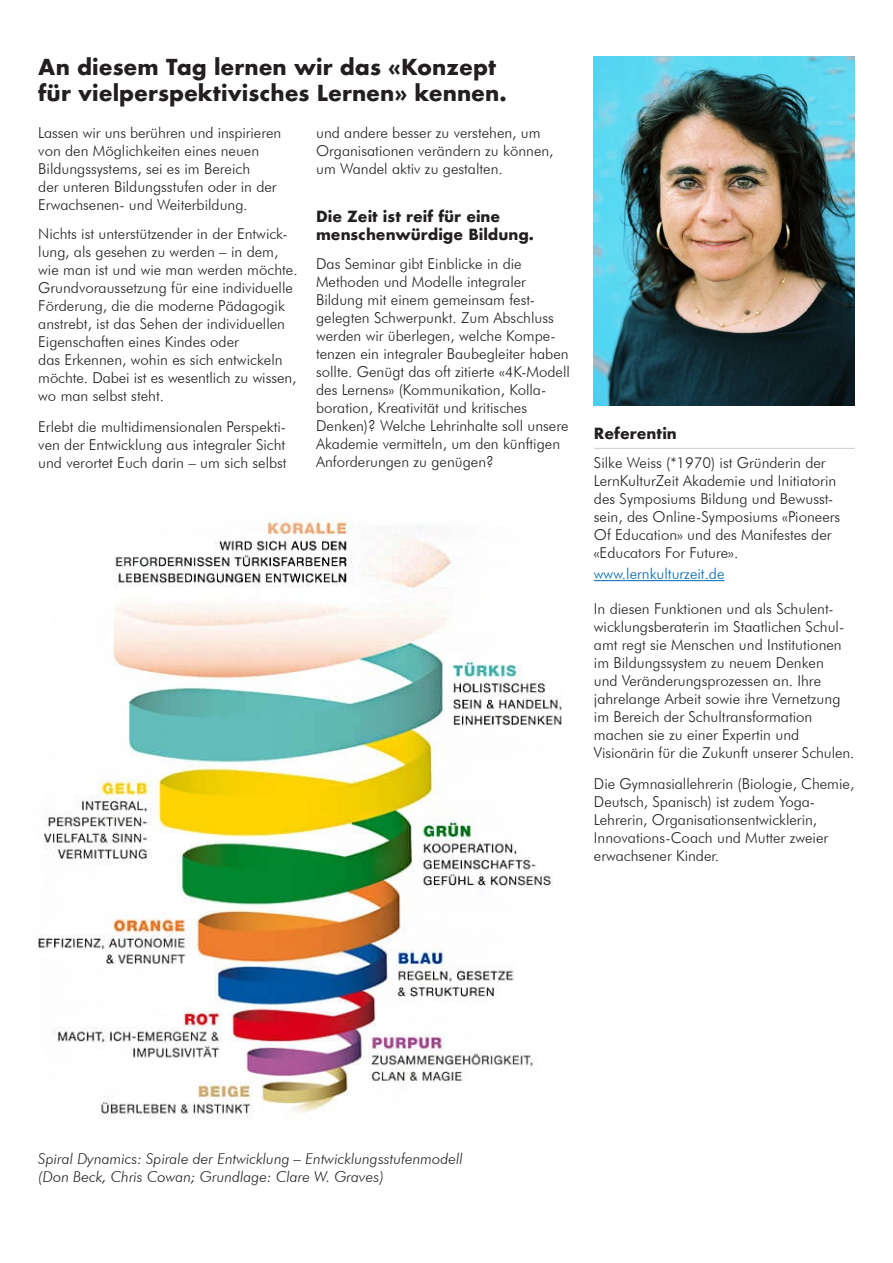
<style>
.page{position:relative;width:893px;height:1263px;background:#fff}
.page>*{position:absolute;margin:0;border:0;box-sizing:border-box;transform-origin:0 0}
.t1{font:700 21.45px/25.8px "Futura";color:#231f20}
.t2{font:300 15px/18px "Futura BT";color:#231f20}
.t3{font:italic 300 15px/18px "Futura BT";color:#231f20}
.t4{font:700 15px/18px "Futura";color:#231f20}
.t5{font:300 15px "Futura BT";color:#0166b3}
</style>
<div class="page">
<hr style="left:594px;top:448px;width:261px;height:1px;background:#d2cbc2">
<hr style="left:594px;top:580px;width:130px;height:1px;background:#0166b3">
<img style="left:38px;top:518px;width:524px;height:601px">
<img style="left:594px;top:57px;width:261px;height:349px">
<h1 class="t1" style="left:38px;top:54px;width:470px">An diesem Tag lernen wir das «Konzept für vielperspektivisches Lernen» kennen.</h1>
<p class="t2" style="left:38px;top:124px;width:244px">Lassen wir uns berühren und inspirieren von den Möglichkeiten eines neuen Bildungssystems, sei es im Bereich<br>der unteren Bildungsstufen oder in der Erwachsenen- und Weiterbildung.</p>
<p class="t2" style="left:38px;top:225px;width:261px">Nichts ist unterstützender in der Entwick&shy;lung, als gesehen zu werden – in dem, wie man ist und wie man werden möchte.<br>Grundvoraussetzung für eine individuelle Förderung, die die moderne Pädagogik anstrebt, ist das Sehen der individuellen Eigenschaften eines Kindes oder<br>das Erkennen, wohin es sich entwickeln möchte. Dabei ist es wesentlich zu wissen, wo man selbst steht.</p>
<p class="t2" style="left:38px;top:417px;width:250px;text-align:justify">Erlebt die multidimensionalen Perspekti&shy;ven der Entwicklung aus integraler Sicht und verortet Euch darin – um sich selbst</p>
<p class="t2" style="left:316px;top:124px;width:239px">und andere besser zu verstehen, um<br>Organisationen verändern zu können, um Wandel aktiv zu gestalten.</p>
<p class="t4" style="left:316px;top:207px;width:219px">Die Zeit ist reif für eine menschenwürdige Bildung.</p>
<p class="t2" style="left:316px;top:255px;width:255px">Das Seminar gibt Einblicke in die Methoden und Modelle integraler Bildung mit einem gemeinsam fest&shy;gelegten Schwerpunkt. Zum Abschluss werden wir überlegen, welche Kompe&shy;tenzen ein integraler Baubegleiter haben sollte. Genügt das oft zitierte «4K-Modell des Lernens» (Kommunikation, Kolla&shy;boration, Kreativität und kritisches Denken)? Welche Lehrinhalte soll unsere Akademie vermitteln, um den künftigen Anforderungen zu genügen?</p>
<p class="t4" style="left:594px;top:425px;width:84px">Referentin</p>
<p class="t2" style="left:594px;top:454px;width:248px">Silke Weiss (*1970) ist Gründerin der LernKulturZeit Akademie und Initiatorin des Symposiums Bildung und Bewusst&shy;sein, des Online-Symposiums «Pioneers Of Education» und des Manifestes der «Educators For Future».</p>
<p class="t5" style="left:594px;top:565px;width:132px">www.lernkulturzeit.de</p>
<p class="t2" style="left:594px;top:600px;width:262px">In diesen Funktionen und als Schulent&shy;wicklungsberaterin im Staatlichen Schul&shy;amt regt sie Menschen und Institutionen im Bildungssystem zu neuem Denken<br>und Veränderungsprozessen an. Ihre jahrelange Arbeit sowie ihre Vernetzung im Bereich der Schultransformation machen sie zu einer Expertin und Visionärin für die Zukunft unserer Schulen.</p>
<p class="t2" style="left:594px;top:774px;width:262px">Die Gymnasiallehrerin (Biologie, Chemie, Deutsch, Spanisch) ist zudem Yoga-Lehrerin, Organisationsentwicklerin, Innovations-Coach und Mutter zweier erwachsener Kinder.</p>
<p class="t3" style="left:38px;top:1150px;width:426px">Spiral Dynamics: Spirale der Entwicklung – Entwicklungsstufenmodell (Don Beck, Chris Cowan; Grundlage: Clare W. Graves)</p>
</div>
